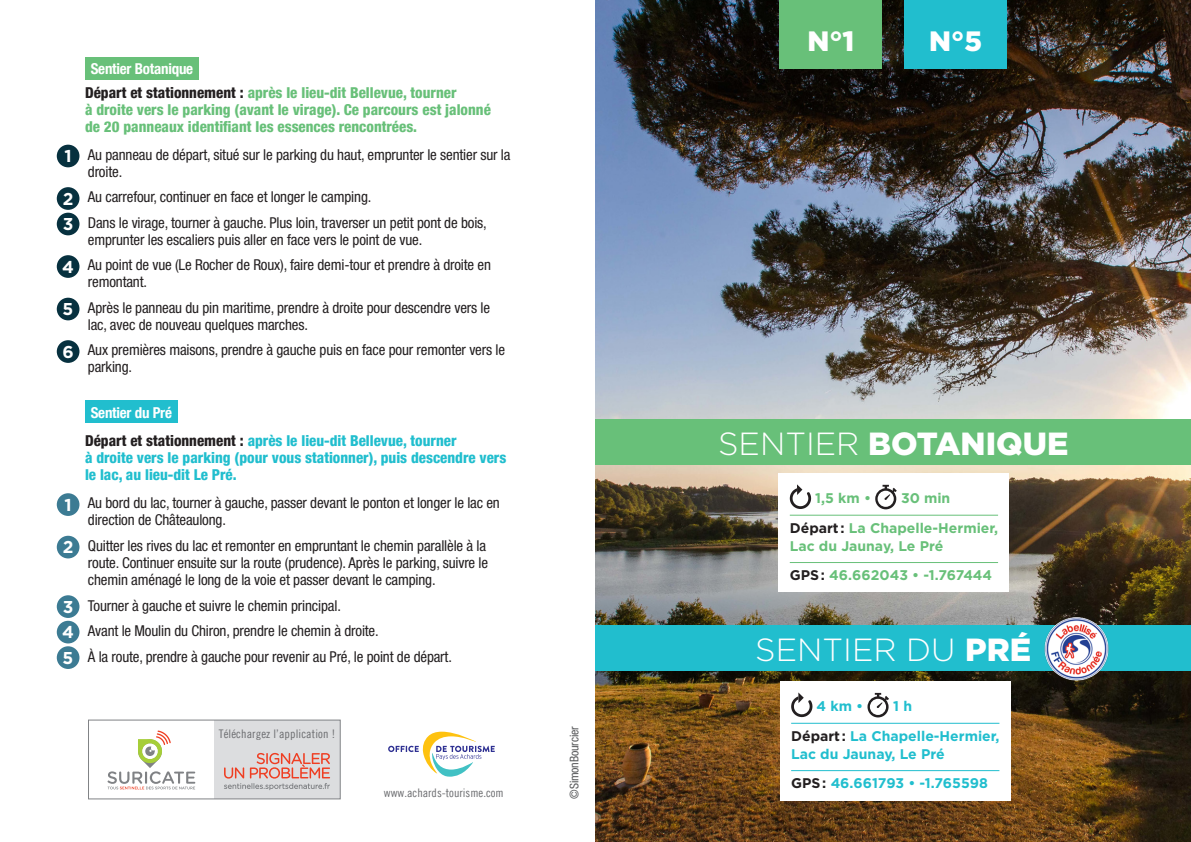
<style>
.page{position:relative;width:1191px;height:842px;background:#fff}
.page>*{position:absolute;margin:0;border:0;box-sizing:border-box;transform-origin:0 0}
.t1{font:900 32px "Gotham";color:#fff}
.t2{font:300 32px "Gotham";color:#fff}
.t3{font:900 28px "Gotham";color:#fff}
.t4{font:700 17.2px "Gotham";color:#fff}
.t5{font:condensed 15px/17px "Helvetica Neue";letter-spacing:-.01em;color:#231f20}
.t6{font:15px/17px "Helvetica Neue LTW02 87 Hv Cn";color:#68c079}
.t7{font:15px/17px "Helvetica Neue LTW02 87 Hv Cn";color:#21bece}
.t8{font:15px "Helvetica Neue W02 77 Bd Cn";letter-spacing:-.015em;color:#fff}
.t9{font:700 14px/18px "Gotham";color:#68c079}
.t10{font:700 14px/18px "Gotham";color:#21bece}
.t11{font:condensed 12px "Helvetica Neue";letter-spacing:-.015em;color:#57585a}
.t12{font:11.8px "Trade Gothic Cond Eighteen";letter-spacing:.01em;color:#6c6d70}
.s1{color:#231f20}
.s2{font-weight:300}
.s3{font-weight:900}
</style>
<div class="page">
<img style="left:595px;top:0;width:596px;height:842px">
<div style="left:780px;top:681px;width:230px;height:120px;background:#fff"></div>
<hr style="left:791px;top:723px;width:208px;height:1px;background:#21bece">
<hr style="left:791px;top:770px;width:208px;height:1px;background:#21bece">
<svg style="left:791px;top:692px;width:21px;height:25px"></svg>
<svg style="left:867px;top:693px;width:22px;height:24px"></svg>
<div style="left:595px;top:626px;width:596px;height:45px;background:#21bece"></div>
<div style="left:778px;top:473px;width:231px;height:118px;background:#fff"></div>
<hr style="left:790px;top:515px;width:208px;height:1px;background:#68c079">
<hr style="left:790px;top:562px;width:208px;height:1px;background:#68c079">
<svg style="left:789px;top:484px;width:22px;height:25px"></svg>
<svg style="left:875px;top:485px;width:21px;height:24px"></svg>
<div style="left:595px;top:420px;width:596px;height:45px;background:#68c079"></div>
<div style="left:85px;top:57px;width:114px;height:23px;background:#68c079"></div>
<div style="left:57px;top:145px;width:22px;height:22px;background:#07313f;border-radius:50%"></div>
<div style="left:57px;top:187px;width:22px;height:23px;background:#07313f;border-radius:50%"></div>
<div style="left:57px;top:213px;width:22px;height:22px;background:#07313f;border-radius:50%"></div>
<div style="left:57px;top:255px;width:22px;height:23px;background:#07313f;border-radius:50%"></div>
<div style="left:57px;top:298px;width:22px;height:22px;background:#07313f;border-radius:50%"></div>
<div style="left:57px;top:340px;width:22px;height:23px;background:#07313f;border-radius:50%"></div>
<div style="left:85px;top:400px;width:93px;height:23px;background:#21bece"></div>
<div style="left:57px;top:493px;width:22px;height:23px;background:#3c7b93;border-radius:50%"></div>
<div style="left:57px;top:536px;width:22px;height:22px;background:#3c7b93;border-radius:50%"></div>
<div style="left:57px;top:595px;width:22px;height:23px;background:#3c7b93;border-radius:50%"></div>
<div style="left:57px;top:621px;width:22px;height:22px;background:#3c7b93;border-radius:50%"></div>
<div style="left:57px;top:646px;width:22px;height:23px;background:#3c7b93;border-radius:50%"></div>
<div style="left:904px;top:0;width:102px;height:68px;background:#21bece"></div>
<div style="left:780px;top:0;width:102px;height:68px;background:#68c079"></div>
<svg style="left:388px;top:732px;width:107px;height:45px"></svg>
<div style="left:214px;top:720px;width:126px;height:79px;background:#dcdddf"></div>
<div style="left:88px;top:720px;width:252px;height:79px;border:1px solid #808285"></div>
<svg style="left:108px;top:730px;width:87px;height:59px"></svg>
<svg style="left:224px;top:753px;width:106px;height:37px"></svg>
<img style="left:1040px;top:616px;width:72px;height:65px">
<p class="t8" style="left:91px;top:60px;width:104px">Sentier Botanique</p>
<p class="t6" style="left:85px;top:83px;width:407px"><span class="s1">Départ et stationnement :</span> après le lieu-dit Bellevue, tourner<br>à droite vers le parking (avant le virage). Ce parcours est jalonné de 20 panneaux identifiant les essences rencontrées.</p>
<p class="t4" style="left:64px;top:145px;width:9px">1</p>
<p class="t5" style="left:88px;top:146px;width:424px">Au panneau de départ, situé sur le parking du haut, emprunter le sentier sur la droite.</p>
<p class="t4" style="left:63px;top:187px;width:12px">2</p>
<p class="t5" style="left:88px;top:188px;width:285px">Au carrefour, continuer en face et longer le camping.</p>
<p class="t4" style="left:63px;top:213px;width:12px">3</p>
<p class="t5" style="left:88px;top:214px;width:400px">Dans le virage, tourner à gauche. Plus loin, traverser un petit pont de bois, emprunter les escaliers puis aller en face vers le point de vue.</p>
<p class="t4" style="left:62px;top:255px;width:13px">4</p>
<p class="t5" style="left:88px;top:256px;width:405px">Au point de vue (Le Rocher de Roux), faire demi-tour et prendre à droite en remontant.</p>
<p class="t4" style="left:63px;top:298px;width:12px">5</p>
<p class="t5" style="left:88px;top:299px;width:404px">Après le panneau du pin maritime, prendre à droite pour descendre vers le lac, avec de nouveau quelques marches.</p>
<p class="t4" style="left:62px;top:340px;width:13px">6</p>
<p class="t5" style="left:88px;top:341px;width:419px">Aux premières maisons, prendre à gauche puis en face pour remonter vers le parking.</p>
<p class="t8" style="left:91px;top:403px;width:83px">Sentier du Pré</p>
<p class="t7" style="left:85px;top:432px;width:423px"><span class="s1">Départ et stationnement :</span> après le lieu-dit Bellevue, tourner<br>à droite vers le parking (pour vous stationner), puis descendre vers le lac, au lieu-dit Le Pré.</p>
<p class="t4" style="left:64px;top:493px;width:9px">1</p>
<p class="t5" style="left:88px;top:495px;width:413px">Au bord du lac, tourner à gauche, passer devant le ponton et longer le lac en direction de Châteaulong.</p>
<p class="t4" style="left:63px;top:536px;width:12px">2</p>
<p class="t5" style="left:88px;top:537px;width:402px">Quitter les rives du lac et remonter en empruntant le chemin parallèle à la route. Continuer ensuite sur la route (prudence). Après le parking, suivre le chemin aménagé le long de la voie et passer devant le camping.</p>
<p class="t4" style="left:63px;top:595px;width:12px">3</p>
<p class="t5" style="left:88px;top:597px;width:254px">Tourner à gauche et suivre le chemin principal.</p>
<p class="t4" style="left:62px;top:621px;width:13px">4</p>
<p class="t5" style="left:88px;top:622px;width:292px">Avant le Moulin du Chiron, prendre le chemin à droite.</p>
<p class="t4" style="left:63px;top:646px;width:12px">5</p>
<p class="t5" style="left:88px;top:648px;width:365px">À la route, prendre à gauche pour revenir au Pré, le point de départ.</p>
<p class="t12" style="left:219px;top:727px;width:118px">Téléchargez l’application !</p>
<p class="t12" style="left:384px;top:786px;width:121px">www.achards-tourisme.com</p>
<p class="t11" style="left:567px;top:799px;width:74px;rotate:-90deg">©SimonBourcier</p>
<p class="t3" style="left:807px;top:22px;width:49px">N°1</p>
<p class="t3" style="left:929px;top:22px;width:54px">N°5</p>
<p class="t1" style="left:718px;top:422px;width:352px"><span class="s2">SENTIER</span> BOTANIQUE</p>
<p class="t9" style="left:815px;top:489px;width:57px">1,5 km •</p>
<p class="t9" style="left:901px;top:489px;width:51px">30 min</p>
<p class="t9" style="left:790px;top:519px;width:210px"><span class="s1">Départ :</span> La Chapelle-Hermier,<br>Lac du Jaunay, Le Pré</p>
<p class="t9" style="left:790px;top:566px;width:204px"><span class="s1">GPS :</span> 46.662043 • -1.767444</p>
<p class="t2" style="left:755px;top:630px;width:277px">SENTIER DU <span class="s3">PRÉ</span></p>
<p class="t10" style="left:816px;top:697px;width:48px">4 km •</p>
<p class="t10" style="left:893px;top:697px;width:20px">1 h</p>
<p class="t10" style="left:791px;top:727px;width:210px"><span class="s1">Départ :</span> La Chapelle-Hermier,<br>Lac du Jaunay, Le Pré</p>
<p class="t10" style="left:791px;top:774px;width:198px"><span class="s1">GPS :</span> 46.661793 • -1.765598</p>
</div>
